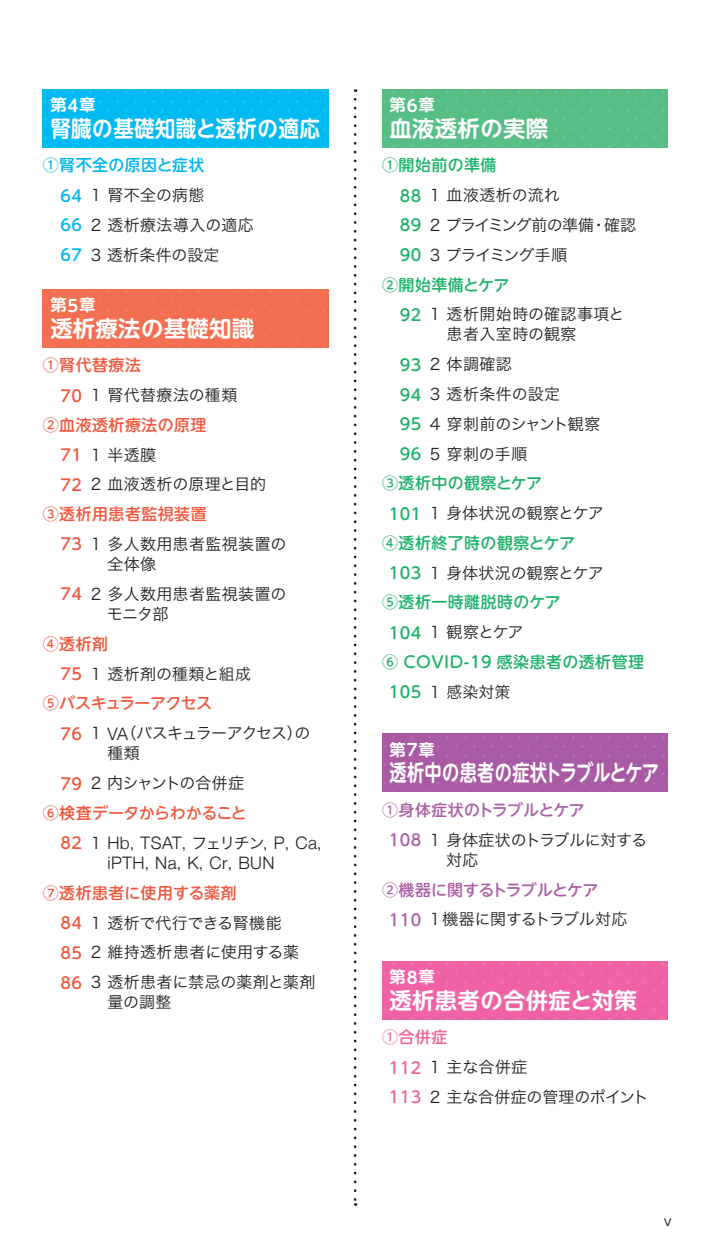
<style>
.page{position:relative;width:706px;height:1259px;background:#fff}
.page>*{position:absolute;margin:0;border:0;box-sizing:border-box;transform-origin:0 0}
.t1{font:700 22.5px "UD Shin M Go Pro De";letter-spacing:.01em;color:#fff}
.t2{font:700 22.5px "UD Shin M Go Pro De";letter-spacing:.01em;color:#fff;scale:.77 1}
.t3{font:700 22.5px "UD Shin M Go Pro De";letter-spacing:.01em;color:#fff;scale:.92 1}
.t4{font:300 17.1px "Helvetica Neue";letter-spacing:.03em;color:#231f20}
.t5{font:700 16.5px "UD Shin M Go Pro De";letter-spacing:.05em;color:#fff}
.t6{font:16.5px "Avenir Next";color:#231f20}
.t7{font:15.9px/29.7px "Hira Kaku Pro N W3";color:#231f20}
.t8{font:15.9px/29.7px "Hira Kaku Pro N W3";letter-spacing:.03em;color:#231f20}
.t9{font:500 15.9px "UD Shin M Go Pro";letter-spacing:.03em;color:#1eb26a}
.t10{font:500 15.9px "UD Shin M Go Pro";letter-spacing:.03em;color:#f0593e}
.t11{font:15.9px/29.7px "Hira Kaku Pro N W3";letter-spacing:-.035em;color:#231f20}
.t12{font:500 15.9px "UD Shin M Go Pro";letter-spacing:-.035em;color:#aa5fa6}
.t13{font:15.9px/20.1px "Hira Kaku Pro N W3";letter-spacing:-.06em;color:#231f20}
.t14{font:500 15.9px "UD Shin M Go Pro";letter-spacing:-.025em;color:#f0593e}
.t15{font:15.9px "Hira Kaku Pro N W3";letter-spacing:-.04em;color:#231f20}
.t16{font:500 15.9px "UD Shin M Go Pro";letter-spacing:-.035em;color:#f0593e}
.t17{font:500 15.9px "UD Shin M Go Pro";letter-spacing:.03em;color:#00b6f0}
.t18{font:500 15.9px "UD Shin M Go Pro";color:#f16698}
.s1{font-family:"UD Shin M Go Pro";font-weight:500;color:#00b6f0}
.s2{font-family:"UD Shin M Go Pro";font-weight:500;color:#f0593e}
.s3{font-family:"Helvetica Neue";font-weight:300;font-size:17.1px}
.s4{font-family:"Hira Kaku Pro N W3";font-weight:400;font-size:15.9px}
.s5{font-family:"UD Shin M Go Pro";font-weight:500;color:#1eb26a}
.s6{font-family:"UD Shin M Go Pro";font-weight:500;color:#aa5fa6}
.s7{font-family:"UD Shin M Go Pro";font-weight:500;color:#f16698}
</style>
<div class="page">
<svg style="left:354px;top:99px;width:2px;height:1106px"></svg>
<div style="left:43px;top:89px;width:285px;height:58px;background:#00baf1"></div>
<div style="left:43px;top:289px;width:285px;height:58px;background:#f36f51"></div>
<div style="left:382px;top:89px;width:285px;height:58px;background:#57be85"></div>
<div style="left:382px;top:733px;width:285px;height:58px;background:#a85ba4"></div>
<div style="left:382px;top:961px;width:285px;height:58px;background:#f062a5"></div>
<p class="t5" style="left:50px;top:91px;width:47px">第4章</p>
<h1 class="t3" style="left:50px;top:110px;width:295px">腎臓の基礎知識と透析の適応</h1>
<p class="t17" style="left:43px;top:152px;width:163px">①腎不全の原因と症状</p>
<p class="t8" style="left:60px;top:179px;width:195px"><span class="s1">64</span> １腎不全の病態<br><span class="s1">66</span> ２透析療法導入の適応<br><span class="s1">67</span> ３透析条件の設定</p>
<p class="t5" style="left:50px;top:291px;width:47px">第5章</p>
<h1 class="t1" style="left:50px;top:310px;width:205px">透析療法の基礎知識</h1>
<p class="t10" style="left:43px;top:352px;width:100px">①腎代替療法</p>
<p class="t8" style="left:60px;top:379px;width:178px"><span class="s2">70</span> １腎代替療法の種類</p>
<p class="t10" style="left:43px;top:412px;width:165px">②血液透析療法の原理</p>
<p class="t8" style="left:60px;top:439px;width:207px"><span class="s2">71</span> １半透膜<br><span class="s2">72</span> ２血液透析の原理と目的</p>
<p class="t10" style="left:43px;top:501px;width:165px">③透析用患者監視装置</p>
<p class="t8" style="left:107px;top:533px;width:181px;line-height:20.1px;text-indent:-47px"><span class="s2">73</span> １ 多人数用患者監視装置の全体像</p>
<p class="t8" style="left:107px;top:583px;width:181px;line-height:20.1px;text-indent:-46px"><span class="s2">74</span> ２ 多人数用患者監視装置のモニタ部</p>
<p class="t10" style="left:43px;top:631px;width:67px">④透析剤</p>
<p class="t8" style="left:60px;top:658px;width:192px"><span class="s2">75</span> １透析剤の種類と組成</p>
<p class="t16" style="left:43px;top:690px;width:171px">⑤バスキュラーアクセス</p>
<p class="t13" style="left:107px;top:722px;width:205px;text-indent:-47px"><span class="s2">76</span> １ <span class="s3">VA</span>（バスキュラーアクセス）の種類</p>
<p class="t15" style="left:60px;top:769px;width:185px"><span class="s2">79</span> ２内シャントの合併症</p>
<p class="t14" style="left:43px;top:800px;width:206px">⑥検査データからわかること</p>
<p class="t7" style="left:60px;top:827px;width:275px"><span class="s2">82</span> １ <span class="s3">Hb</span>，<span class="s3">TSAT</span>，フェリチン，<span class="s3">P</span>，<span class="s3">Ca</span>，</p>
<p class="t4" style="left:107px;top:849px;width:169px">iPTH<span class="s4">，</span>Na<span class="s4">，</span>K<span class="s4">，</span>Cr<span class="s4">，</span>BUN</p>
<p class="t10" style="left:43px;top:879px;width:195px">⑦透析患者に使用する薬剤</p>
<p class="t7" style="left:60px;top:906px;width:256px"><span class="s2">84</span> １透析で代行できる腎機能<br><span class="s2">85</span> ２維持透析患者に使用する薬<br><span class="s2">86</span> ３ 透析患者に禁忌の薬剤と薬剤</p>
<p class="t7" style="left:107px;top:986px;width:66px">量の調整</p>
<p class="t5" style="left:390px;top:91px;width:47px">第6章</p>
<h1 class="t1" style="left:390px;top:110px;width:160px">血液透析の実際</h1>
<p class="t9" style="left:382px;top:152px;width:116px">①開始前の準備</p>
<p class="t11" style="left:400px;top:179px;width:238px"><span class="s5">88</span> １ 血液透析の流れ<br><span class="s5">89</span> ２ プライミング前の準備・確認<br><span class="s5">90</span> ３ プライミング手順</p>
<p class="t9" style="left:382px;top:271px;width:129px">②開始準備とケア</p>
<p class="t8" style="left:400px;top:303px;width:226px;line-height:20.1px;text-align:center"><span class="s5">92</span> １ 透析開始時の確認事項と患者入室時の観察</p>
<p class="t8" style="left:400px;top:348px;width:202px"><span class="s5">93</span> ２体調確認<br><span class="s5">94</span> ３透析条件の設定<br><span class="s5">95</span> ４穿刺前のシャント観察<br><span class="s5">96</span> ５穿刺の手順</p>
<p class="t9" style="left:382px;top:470px;width:162px">③透析中の観察とケア</p>
<p class="t7" style="left:389px;top:497px;width:216px"><span class="s5">101</span> １身体状況の観察とケア</p>
<p class="t9" style="left:382px;top:530px;width:194px">④透析終了時の観察とケア</p>
<p class="t7" style="left:389px;top:557px;width:216px"><span class="s5">103</span> １身体状況の観察とケア</p>
<p class="t9" style="left:382px;top:589px;width:180px">⑤透析一時離脱時のケア</p>
<p class="t7" style="left:389px;top:616px;width:136px"><span class="s5">104</span> １観察とケア</p>
<p class="t9" style="left:382px;top:649px;width:263px">⑥ COVID-19 感染患者の透析管理</p>
<p class="t7" style="left:389px;top:676px;width:123px"><span class="s5">105</span> １感染対策</p>
<p class="t5" style="left:390px;top:736px;width:47px">第7章</p>
<h1 class="t2" style="left:390px;top:754px;width:351px">透析中の患者の症状トラブルとケア</h1>
<p class="t12" style="left:382px;top:797px;width:204px">①身体症状のトラブルとケア</p>
<p class="t7" style="left:446px;top:828px;width:202px;line-height:20.1px;text-indent:-57px"><span class="s6">108</span> １ 身体症状のトラブルに対する対応</p>
<p class="t12" style="left:382px;top:876px;width:218px">②機器に関するトラブルとケア</p>
<p class="t7" style="left:389px;top:903px;width:240px"><span class="s6">110</span> １機器に関するトラブル対応</p>
<p class="t5" style="left:390px;top:963px;width:47px">第8章</p>
<h1 class="t1" style="left:390px;top:982px;width:249px">透析患者の合併症と対策</h1>
<p class="t18" style="left:382px;top:1024px;width:67px">①合併症</p>
<p class="t7" style="left:389px;top:1051px;width:262px"><span class="s7">112</span> １主な合併症<br><span class="s7">113</span> ２主な合併症の管理のポイント</p>
<p class="t6" style="left:664px;top:1206px;width:9px">v</p>
</div>
